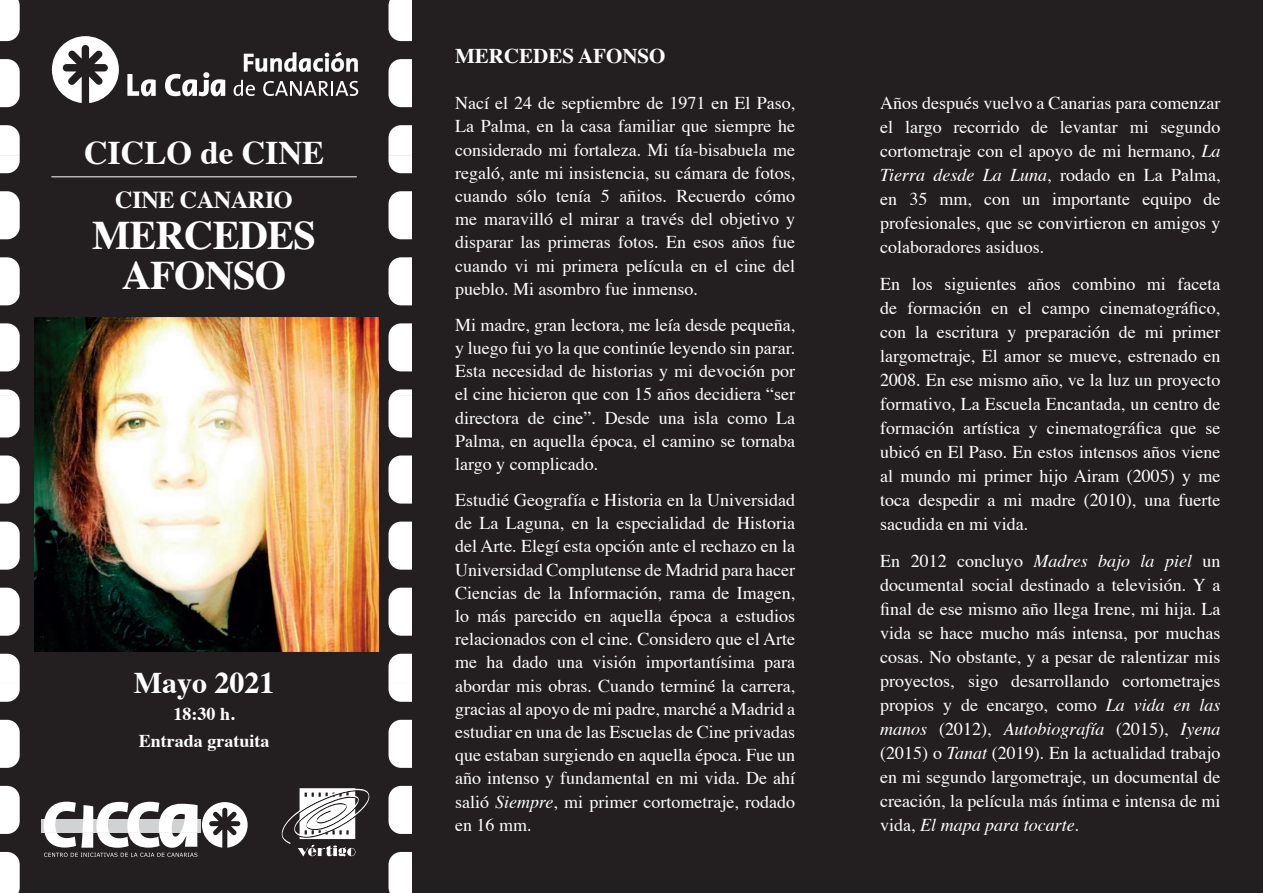
<style>
.page{position:relative;width:1263px;height:893px;background:#fff}
.page>*{position:absolute;margin:0;border:0;box-sizing:border-box;transform-origin:0 0}
.t1{font:700 40.5px/40.5px "Times";letter-spacing:-.02em;color:#fff;text-align:center}
.t2{font:700 33px "Times";color:#fff}
.t3{font:700 30px "Times";color:#fff}
.t4{font:700 24.3px "Times";letter-spacing:-.02em;color:#fff}
.t5{font:700 21px "Times";color:#fff}
.t6{font:18px/23.2px "Times";color:#fff;text-align:justify}
.t7{font:700 18px/27px "Times";color:#fff;text-align:center}
.s1{font-style:italic}
</style>
<div class="page">
<div style="left:0;top:0;width:425px;height:893px;background:#231f20"></div>
<svg style="left:0;top:786px;width:412px;height:107px"></svg>
<svg style="left:0;top:588px;width:412px;height:180px"></svg>
<svg style="left:0;top:396px;width:412px;height:192px"></svg>
<svg style="left:0;top:257px;width:412px;height:139px"></svg>
<svg style="left:0;top:156px;width:412px;height:83px"></svg>
<svg style="left:0;top:0;width:412px;height:156px"></svg>
<hr style="left:51px;top:176px;width:306px;height:1px;background:#fff">
<svg style="left:52px;top:36px;width:67px;height:67px"></svg>
<svg style="left:234px;top:80px;width:21px;height:16px"></svg>
<svg style="left:263px;top:81px;width:95px;height:15px"></svg>
<svg style="left:127px;top:72px;width:98px;height:24px"></svg>
<svg style="left:244px;top:52px;width:114px;height:20px"></svg>
<svg style="left:44px;top:802px;width:204px;height:55px"></svg>
<svg style="left:281px;top:788px;width:89px;height:68px"></svg>
<img style="left:34px;top:318px;width:344px;height:334px">
<div style="left:412px;top:0;width:851px;height:893px;background:#231f20"></div>
<h2 class="t2" style="left:84px;top:121px;width:242px">CICLO de CINE</h2>
<h3 class="t4" style="left:115px;top:177px;width:179px">CINE CANARIO</h3>
<h1 class="t1" style="left:92px;top:210px;width:225px">MERCEDES<br>AFONSO</h1>
<h3 class="t3" style="left:134px;top:654px;width:142px">Mayo 2021</h3>
<p class="t7" style="left:139px;top:698px;width:132px">18:30 h.<br>Entrada gratuita</p>
<p class="t5" style="left:455px;top:36px;width:212px">MERCEDES AFONSO</p>
<p class="t6" style="left:455px;top:90px;width:342px">Nací el 24 de septiembre de 1971 en El Paso, La Palma, en la casa familiar que siempre he considerado mi fortaleza. Mi tía-bisabuela me regaló, ante mi insistencia, su cámara de fotos, cuando sólo tenía 5 añitos. Recuerdo cómo me maravilló el mirar a través del objetivo y disparar las primeras fotos. En esos años fue cuando vi mi primera película en el cine del pueblo. Mi asombro fue inmenso.</p>
<p class="t6" style="left:455px;top:312px;width:342px">Mi madre, gran lectora, me leía desde pequeña, y luego fui yo la que continúe leyendo sin parar.<br>Esta necesidad de historias y mi devoción por el cine hicieron que con 15 años decidiera “ser directora de cine”. Desde una isla como La Palma, en aquella época, el camino se tornaba largo y complicado.</p>
<p class="t6" style="left:455px;top:487px;width:342px">Estudié Geografía e Historia en la Universidad de La Laguna, en la especialidad de Historia del Arte. Elegí esta opción ante el rechazo en la Universidad Complutense de Madrid para hacer Ciencias de la Información, rama de Imagen, lo más parecido en aquella época a estudios relacionados con el cine. Considero que el Arte me ha dado una visión importantísima para abordar mis obras. Cuando terminé la carrera, gracias al apoyo de mi padre, marché a Madrid a estudiar en una de las Escuelas de Cine privadas que estaban surgiendo en aquella época. Fue un año intenso y fundamental en mi vida. De ahí salió <span class="s1">Siempre</span>, mi primer cortometraje, rodado en 16 mm.</p>
<p class="t6" style="left:880px;top:90px;width:342px;line-height:24px">Años después vuelvo a Canarias para comenzar el largo recorrido de levantar mi segundo cortometraje con el apoyo de mi hermano, <span class="s1">La Tierra desde La Luna</span>, rodado en La Palma, en 35 mm, con un importante equipo de profesionales, que se convirtieron en amigos y colaboradores asiduos.</p>
<p class="t6" style="left:880px;top:270px;width:342px;line-height:24px">En los siguientes años combino mi faceta de formación en el campo cinematográfico, con la escritura y preparación de mi primer largometraje, El amor se mueve, estrenado en 2008. En ese mismo año, ve la luz un proyecto formativo, La Escuela Encantada, un centro de formación artística y cinematográfica que se ubicó en El Paso. En estos intensos años viene al mundo mi primer hijo Airam (2005) y me toca despedir a mi madre (2010), una fuerte sacudida en mi vida.</p>
<p class="t6" style="left:880px;top:547px;width:342px;line-height:24px">En 2012 concluyo <span class="s1">Madres bajo la piel</span> un documental social destinado a televisión. Y a final de ese mismo año llega Irene, mi hija. La vida se hace mucho más intensa, por muchas cosas. No obstante, y a pesar de ralentizar mis proyectos, sigo desarrollando cortometrajes propios y de encargo, como <span class="s1">La vida en las manos</span> (2012), <span class="s1">Autobiografía</span> (2015), <span class="s1">Iyena </span>(2015) o <span class="s1">Tanat</span> (2019). En la actualidad trabajo en mi segundo largometraje, un documental de creación, la película más íntima e intensa de mi vida, <span class="s1">El mapa para tocarte</span>.</p>
</div>
